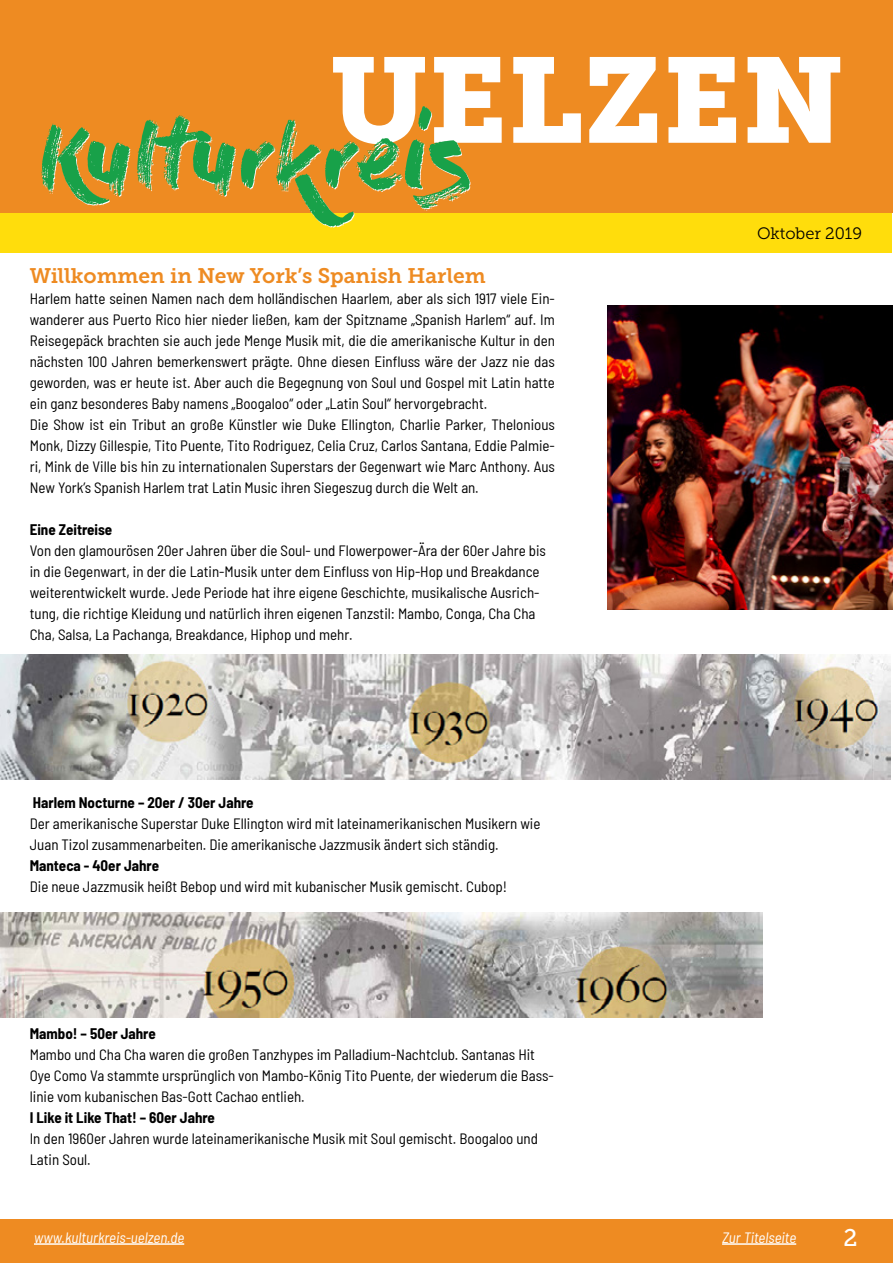
<style>
.page{position:relative;width:893px;height:1263px;background:#fff}
.page>*{position:absolute;margin:0;border:0;box-sizing:border-box;transform-origin:0 0}
.t1{font:120px "Museo Slab 900";color:#fff}
.t2{font:94.5px "Dry Brush";letter-spacing:-.015em;color:#fff}
.t3{font:24px "Museo Slab 500";color:#fff}
.t4{font:21px "Museo Slab 700";color:#ee8b22}
.t5{font:16.5px "Museo Slab 300";color:#000}
.t6{font:semi-condensed 15px/21px "Barlow";color:#000}
.t7{font:700 semi-condensed 15px "Barlow";color:#000}
.t8{font:italic semi-condensed 15px "Barlow";color:#fff}
</style>
<div class="page">
<div style="left:0;top:1219px;width:893px;height:44px;background:#ee8b22"></div>
<hr style="left:722px;top:1243px;width:74px;height:2px;background:#fff">
<hr style="left:34px;top:1243px;width:150px;height:2px;background:#fff">
<div style="left:0;top:200px;width:892px;height:52px;background:#ffdd0c"></div>
<div style="left:0;top:0;width:893px;height:213px;background:#ee8b22"></div>
<img style="left:0;top:654px;width:891px;height:125px">
<img style="left:0;top:912px;width:762px;height:105px">
<img style="left:607px;top:306px;width:286px;height:304px">
<h1 class="t1" style="left:330px;top:31px;width:516px">UELZEN</h1>
<h2 class="t2" style="left:39px;top:101px;width:437px">Kulturkreis</h2>
<p class="t5" style="left:757px;top:224px;width:107px">Oktober 2019</p>
<h3 class="t4" style="left:30px;top:264px;width:457px">Willkommen in New York’s Spanish Harlem</h3>
<p class="t6" style="left:30px;top:287px;width:527px">Harlem hatte seinen Namen nach dem holländischen Haarlem, aber als sich 1917 viele Ein&shy;wanderer aus Puerto Rico hier nieder ließen, kam der Spitzname „Spanish Harlem“ auf. Im Reisegepäck brachten sie auch jede Menge Musik mit, die die amerikanische Kultur in den nächsten 100 Jahren bemerkenswert prägte. Ohne diesen Einfluss wäre der Jazz nie das geworden, was er heute ist. Aber auch die Begegnung von Soul und Gospel mit Latin hatte ein ganz besonderes Baby namens „Boogaloo“ oder „Latin Soul“ hervorgebracht.<br>Die Show ist ein Tribut an große Künstler wie Duke Ellington, Charlie Parker, Thelonious Monk, Dizzy Gillespie, Tito Puente, Tito Rodriguez, Celia Cruz, Carlos Santana, Eddie Palmie&shy;ri, Mink de Ville bis hin zu internationalen Superstars der Gegenwart wie Marc Anthony. Aus New York’s Spanish Harlem trat Latin Music ihren Siegeszug durch die Welt an.</p>
<p class="t7" style="left:30px;top:519px;width:84px">Eine Zeitreise</p>
<p class="t6" style="left:30px;top:539px;width:518px">Von den glamourösen 20er Jahren über die Soul- und Flowerpower-Ära der 60er Jahre bis in die Gegenwart, in der die Latin-Musik unter dem Einfluss von Hip-Hop und Breakdance weiterentwickelt wurde. Jede Periode hat ihre eigene Geschichte, musikalische Ausrich&shy;tung, die richtige Kleidung und natürlich ihren eigenen Tanzstil: Mambo, Conga, Cha Cha Cha, Salsa, La Pachanga, Breakdance, Hiphop und mehr.</p>
<p class="t7" style="left:33px;top:792px;width:222px">Harlem Nocturne – 20er / 30er Jahre</p>
<p class="t6" style="left:30px;top:812px;width:512px">Der amerikanische Superstar Duke Ellington wird mit lateinamerikanischen Musikern wie<br>Juan Tizol zusammenarbeiten. Die amerikanische Jazzmusik ändert sich ständig.</p>
<p class="t7" style="left:30px;top:855px;width:131px">Manteca - 40er Jahre</p>
<p class="t6" style="left:30px;top:875px;width:479px">Die neue Jazzmusik heißt Bebop und wird mit kubanischer Musik gemischt. Cubop!</p>
<p class="t7" style="left:30px;top:1023px;width:128px">Mambo! – 50er Jahre</p>
<p class="t6" style="left:30px;top:1043px;width:525px">Mambo und Cha Cha waren die großen Tanzhypes im Palladium-Nachtclub. Santanas Hit<br>Oye Como Va stammte ursprünglich von Mambo-König Tito Puente, der wiederum die Bass&shy;linie vom kubanischen Bas-Gott Cachao entlieh.</p>
<p class="t7" style="left:30px;top:1107px;width:187px">I Like it Like That! – 60er Jahre</p>
<p class="t6" style="left:30px;top:1127px;width:510px">In den 1960er Jahren wurde lateinamerikanische Musik mit Soul gemischt. Boogaloo und<br>Latin Soul.</p>
<p class="t8" style="left:34px;top:1227px;width:152px">www.kulturkreis-uelzen.de</p>
<p class="t8" style="left:722px;top:1227px;width:76px">Zur Titelseite</p>
<h3 class="t3" style="left:844px;top:1224px;width:16px">2</h3>
</div>
